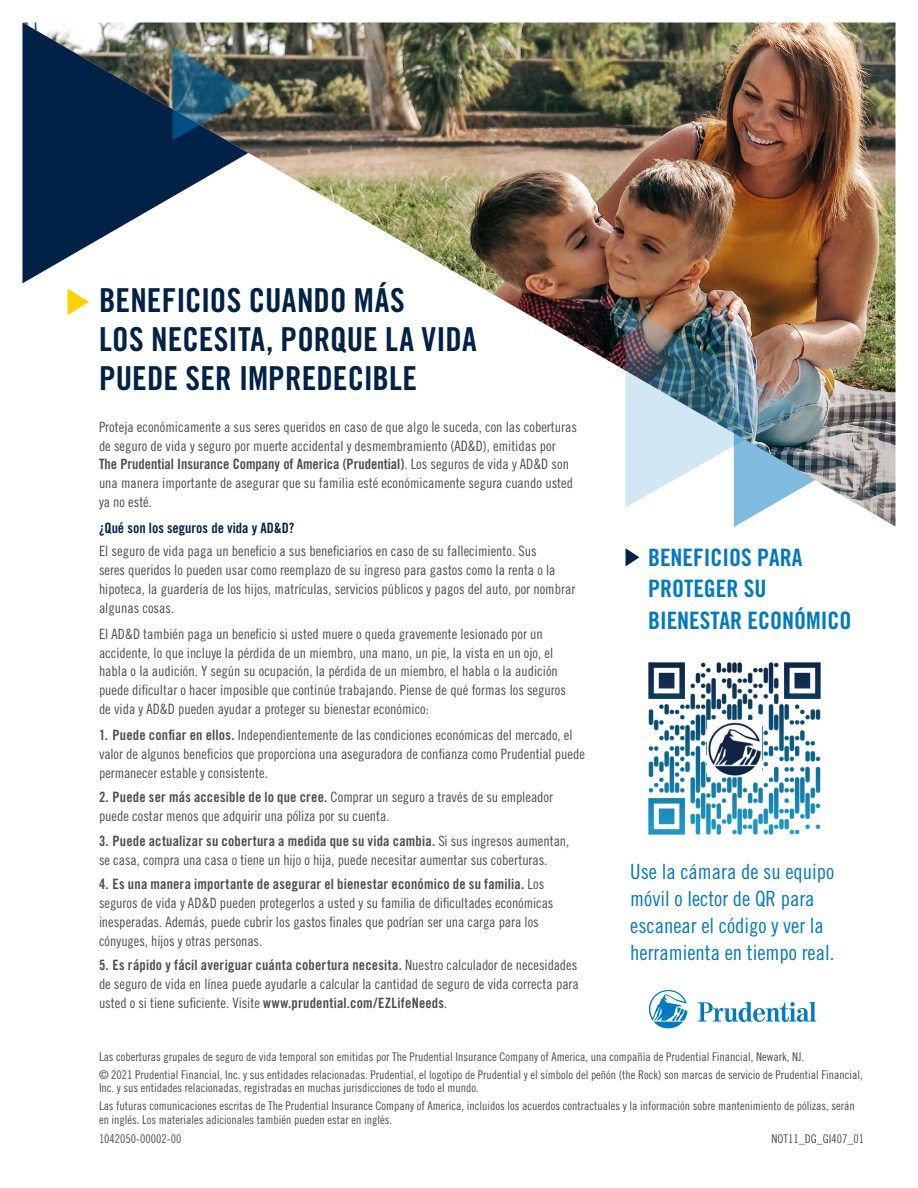
<style>
.page{position:relative;width:918px;height:1188px;background:#fff}
.page>*{position:absolute;margin:0;border:0;box-sizing:border-box;transform-origin:0 0}
.t1{font:33px/39px "Trade Gothic LT Std Bd Cn 20";letter-spacing:.005em;color:#002247}
.H1_Sidebar_header{font:24px/31.5px "Trade Gothic LT Std Bd Cn 20";color:#0079c1}
.Body_Blue{font:21px/27px "Trade Gothic LT Std Cn 18";color:#0079c1}
.P_Numbered_List_No_L{font:14.25px/18.8px "Trade Gothic LT Std Cn 18";color:#4d4d4f}
.P_Body_Text{font:14.25px/18.8px "Trade Gothic LT Std Cn 18";color:#4d4d4f}
.H2_Subhead{font:14.25px "Trade Gothic LT Std Bd Cn 20";color:#002247}
.P_Footnote_Disclosur{font:12px/13.5px "Trade Gothic LT Std Cn 18";color:#4d4d4f}
.s1{font-family:"Trade Gothic LT Std Bd Cn 20"}
</style>
<div class="page">
<img style="left:22px;top:22px;width:874px;height:504px">
<svg style="left:22px;top:22px;width:226px;height:261px;fill:#002247"></svg>
<img style="left:173px;top:46px;width:81px;height:94px">
<img style="left:626px;top:307px;width:189px;height:220px">
<svg style="left:68px;top:289px;width:21px;height:26px"></svg>
<svg style="left:626px;top:548px;width:13px;height:18px"></svg>
<img style="left:648px;top:662px;width:173px;height:173px">
<svg style="left:649px;top:990px;width:38px;height:38px"></svg>
<svg style="left:698px;top:1002px;width:118px;height:20px"></svg>
<p class="t1" style="left:99px;top:281px;width:379px">BENEFICIOS CUANDO MÁS<br>LOS NECESITA, PORQUE LA VIDA<br>PUEDE SER IMPREDECIBLE</p>
<p class="P_Body_Text" style="left:99px;top:417px;width:480px">Proteja económicamente a sus seres queridos en caso de que algo le suceda, con las coberturas de seguro de vida y seguro por muerte accidental y desmembramiento (AD&amp;D), emitidas por <span class="s1">The Prudential Insurance Company of America (Prudential)</span>. Los seguros de vida y AD&amp;D son una manera importante de asegurar que su familia esté económicamente segura cuando usted ya no esté.</p>
<h2 class="H2_Subhead" style="left:99px;top:519px;width:197px">¿Qué son los seguros de vida y AD&amp;D?</h2>
<p class="P_Body_Text" style="left:99px;top:542px;width:478px">El seguro de vida paga un beneficio a sus beneficiarios en caso de su fallecimiento. Sus<br>seres queridos lo pueden usar como reemplazo de su ingreso para gastos como la renta o la hipoteca, la guardería de los hijos, matrículas, servicios públicos y pagos del auto, por nombrar algunas cosas.</p>
<p class="P_Body_Text" style="left:99px;top:624px;width:468px">El AD&amp;D también paga un beneficio si usted muere o queda gravemente lesionado por un accidente, lo que incluye la pérdida de un miembro, una mano, un pie, la vista en un ojo, el habla o la audición. Y según su ocupación, la pérdida de un miembro, el habla o la audición puede dificultar o hacer imposible que continúe trabajando. Piense de qué formas los seguros de vida y AD&amp;D pueden ayudar a proteger su bienestar económico:</p>
<p class="P_Numbered_List_No_L" style="left:99px;top:726px;width:487px"><span class="s1">1. Puede confiar en ellos.</span> Independientemente de las condiciones económicas del mercado, el valor de algunos beneficios que proporciona una aseguradora de confianza como Prudential puede permanecer estable y consistente.</p>
<p class="P_Numbered_List_No_L" style="left:99px;top:788px;width:455px"><span class="s1">2. Puede ser más accesible de lo que cree.</span> Comprar un seguro a través de su empleador puede costar menos que adquirir una póliza por su cuenta.</p>
<p class="P_Numbered_List_No_L" style="left:99px;top:831px;width:472px"><span class="s1">3. Puede actualizar su cobertura a medida que su vida cambia.</span> Si sus ingresos aumentan, se casa, compra una casa o tiene un hijo o hija, puede necesitar aumentar sus coberturas.</p>
<p class="P_Numbered_List_No_L" style="left:99px;top:875px;width:456px"><span class="s1">4. Es una manera importante de asegurar el bienestar económico de su familia.</span> Los seguros de vida y AD&amp;D pueden protegerlos a usted y su familia de dificultades económicas inesperadas. Además, puede cubrir los gastos finales que podrían ser una carga para los cónyuges, hijos y otras personas.</p>
<p class="P_Numbered_List_No_L" style="left:99px;top:956px;width:481px;text-align:justify"><span class="s1">5. Es rápido y fácil averiguar cuánta cobertura necesita.</span> Nuestro calculador de necesidades de seguro de vida en línea puede ayudarle a calcular la cantidad de seguro de vida correcta para usted o si tiene suficiente. Visite <span class="s1">www.prudential.com/EZLifeNeeds</span>.</p>
<h1 class="H1_Sidebar_header" style="left:648px;top:541px;width:205px">BENEFICIOS PARA<br>PROTEGER SU<br>BIENESTAR ECONÓMICO</h1>
<p class="Body_Blue" style="left:630px;top:858px;width:206px">Use la cámara de su equipo móvil o lector de QR para escanear el código y ver la herramienta en tiempo real.</p>
<p class="P_Footnote_Disclosur" style="left:99px;top:1050px;width:707px">Las coberturas grupales de seguro de vida temporal son emitidas por The Prudential Insurance Company of America, una compañía de Prudential Financial, Newark, NJ.</p>
<p class="P_Footnote_Disclosur" style="left:99px;top:1068px;width:765px">© 2021 Prudential Financial, Inc. y sus entidades relacionadas. Prudential, el logotipo de Prudential y el símbolo del peñón (the Rock) son marcas de servicio de Prudential Financial,<br>Inc. y sus entidades relacionadas, registradas en muchas jurisdicciones de todo el mundo.</p>
<p class="P_Footnote_Disclosur" style="left:99px;top:1099px;width:757px">Las futuras comunicaciones escritas de The Prudential Insurance Company of America, incluidos los acuerdos contractuales y la información sobre mantenimiento de pólizas, serán en inglés. Los materiales adicionales también pueden estar en inglés.</p>
<p class="P_Footnote_Disclosur" style="left:99px;top:1132px;width:84px">1042050-00002-00</p>
<p class="P_Footnote_Disclosur" style="left:771px;top:1132px;width:94px">NOT11_DG_GI407_01</p>
</div>
